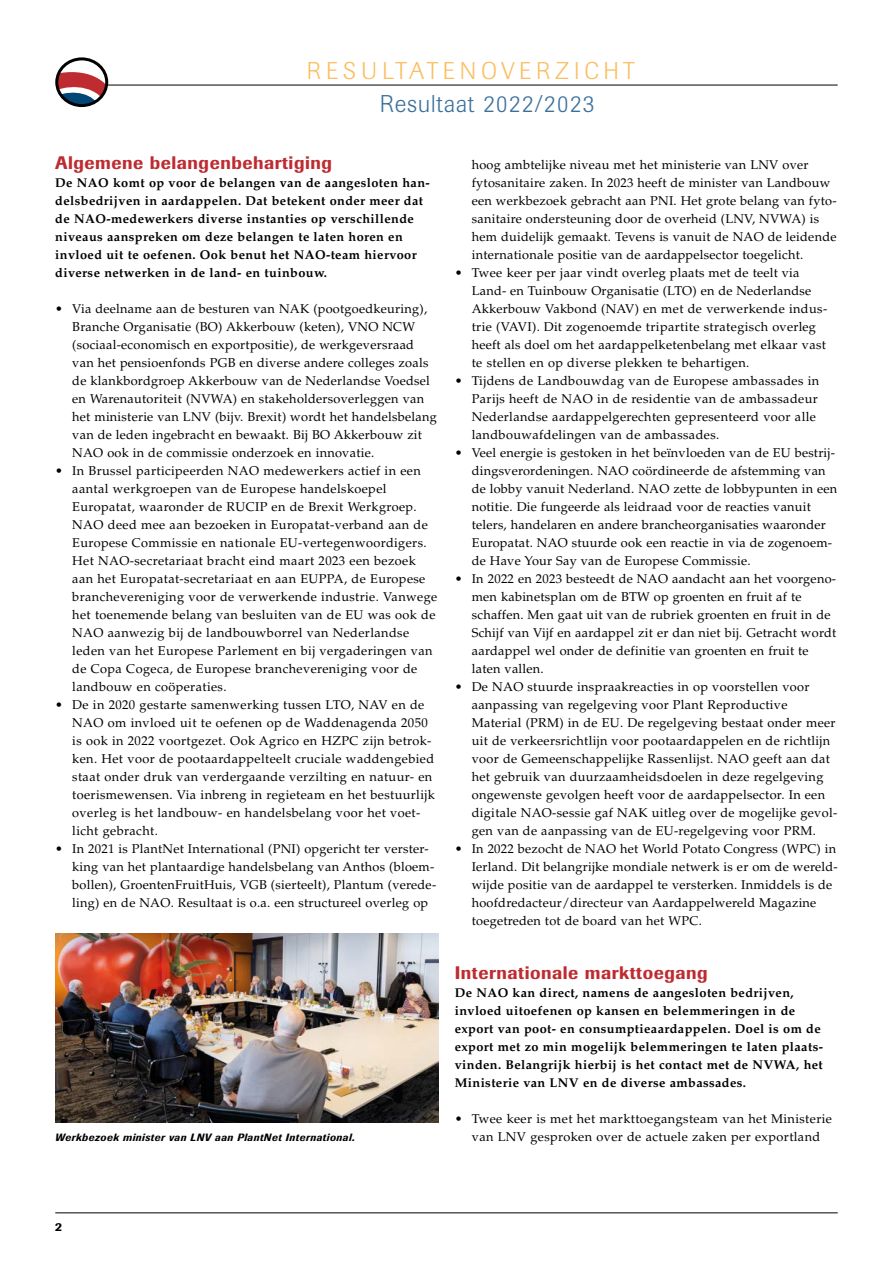
<style>
.page{position:relative;width:893px;height:1263px;background:#fff}
.page>*{position:absolute;margin:0;border:0;box-sizing:border-box;transform-origin:0 0}
.t1{font:300 24px "Imago";letter-spacing:.195em;color:#fbbe60}
.t2{font:300 24px "Imago";letter-spacing:.04em;color:#3b709c}
.t3{font:500 18px "Imago";letter-spacing:.03em;color:#be2b31}
.t4{font:12.75px/18px "Palatino LT Std";letter-spacing:.02em;color:#000}
.t5{font:700 12.75px/18px "Palatino LT Std";letter-spacing:.03em;color:#000}
.t6{font:500 12px "Imago";color:#000}
.t7{font:italic 500 10.5px "Imago";letter-spacing:.04em;color:#000}
</style>
<div class="page">
<hr style="left:55px;top:1212px;width:783px;height:1px;background:#000">
<hr style="left:60px;top:85px;width:778px;height:1px;background:#000">
<svg style="left:57px;top:59px;width:50px;height:47px"></svg>
<svg style="left:58px;top:66px;width:49px;height:40px"></svg>
<div style="left:55px;top:57px;width:53px;height:50px;border:3px solid #000;border-radius:50%"></div>
<img style="left:55px;top:933px;width:383px;height:190px">
<h1 class="t1" style="left:307px;top:57px;width:329px">RESULTATENOVERZICHT</h1>
<h1 class="t2" style="left:380px;top:90px;width:216px">Resultaat 2022/2023</h1>
<h2 class="t3" style="left:55px;top:151px;width:278px">Algemene belangenbehartiging</h2>
<p class="t5" style="left:55px;top:173px;width:376px">De NAO komt op voor de belangen van de aangesloten han&shy;delsbedrijven in aardappelen. Dat betekent onder meer dat de NAO-medewerkers diverse instanties op verschillende niveaus aanspreken om deze belangen te laten horen en invloed uit te oefenen. Ook benut het NAO-team hiervoor diverse netwerken in de land- en tuinbouw.</p>
<p class="t4" style="left:72px;top:299px;width:366px;text-indent:-17px">• Via deelname aan de besturen van NAK (pootgoedkeuring), Branche Organisatie (BO) Akkerbouw (keten), VNO NCW (sociaal-economisch en exportpositie), de werkgeversraad van het pensioenfonds PGB en diverse andere colleges zoals de klankbordgroep Akkerbouw van de Nederlandse Voedsel en Warenautoriteit (NVWA) en stakeholdersoverleggen van het ministerie van LNV (bijv. Brexit) wordt het handelsbelang van de leden ingebracht en bewaakt. Bij BO Akkerbouw zit NAO ook in de commissie onderzoek en innovatie.</p>
<p class="t4" style="left:72px;top:461px;width:366px;text-indent:-17px">• In Brussel participeerden NAO medewerkers actief in een aantal werkgroepen van de Europese handelskoepel Europatat, waaronder de RUCIP en de Brexit Werkgroep.<br>NAO deed mee aan bezoeken in Europatat-verband aan de Europese Commissie en nationale EU-vertegenwoordigers.<br>Het NAO-secretariaat bracht eind maart 2023 een bezoek aan het Europatat-secretariaat en aan EUPPA, de Europese branchevereniging voor de verwerkende industrie. Vanwege het toenemende belang van besluiten van de EU was ook de NAO aanwezig bij de landbouwborrel van Nederlandse leden van het Europese Parlement en bij vergaderingen van de Copa Cogeca, de Europese branchevereniging voor de landbouw en coöperaties.</p>
<p class="t4" style="left:72px;top:696px;width:364px;text-indent:-17px">• De in 2020 gestarte samenwerking tussen LTO, NAV en de NAO om invloed uit te oefenen op de Waddenagenda 2050 is ook in 2022 voortgezet. Ook Agrico en HZPC zijn betrok&shy;ken. Het voor de pootaardappelteelt cruciale waddengebied staat onder druk van verdergaande verzilting en natuur- en toerismewensen. Via inbreng in regieteam en het bestuurlijk overleg is het landbouw- en handelsbelang voor het voet&shy;licht gebracht.</p>
<p class="t4" style="left:72px;top:840px;width:365px;text-indent:-17px">• In 2021 is PlantNet International (PNI) opgericht ter verster&shy;king van het plantaardige handelsbelang van Anthos (bloem&shy;bollen), GroentenFruitHuis, VGB (sierteelt), Plantum (verede&shy;ling) en de NAO. Resultaat is o.a. een structureel overleg op</p>
<p class="t7" style="left:55px;top:1131px;width:301px">Werkbezoek minister van LNV aan PlantNet International.</p>
<p class="t4" style="left:472px;top:156px;width:366px">hoog ambtelijke niveau met het ministerie van LNV over fytosanitaire zaken. In 2023 heeft de minister van Landbouw een werkbezoek gebracht aan PNI. Het grote belang van fyto&shy;sanitaire ondersteuning door de overheid (LNV, NVWA) is hem duidelijk gemaakt. Tevens is vanuit de NAO de leidende internationale positie van de aardappelsector toegelicht.</p>
<p class="t4" style="left:472px;top:264px;width:357px;text-indent:-17px">• Twee keer per jaar vindt overleg plaats met de teelt via Land- en Tuinbouw Organisatie (LTO) en de Nederlandse Akkerbouw Vakbond (NAV) en met de verwerkende indus&shy;trie (VAVI). Dit zogenoemde tripartite strategisch overleg heeft als doel om het aardappelketenbelang met elkaar vast te stellen en op diverse plekken te behartigen.</p>
<p class="t4" style="left:472px;top:372px;width:349px;text-indent:-17px">• Tijdens de Landbouwdag van de Europese ambassades in Parijs heeft de NAO in de residentie van de ambassadeur Nederlandse aardappelgerechten gepresenteerd voor alle landbouwafdelingen van de ambassades.</p>
<p class="t4" style="left:472px;top:444px;width:367px;text-indent:-17px">• Veel energie is gestoken in het beïnvloeden van de EU bestrij&shy;dingsverordeningen. NAO coördineerde de afstemming van de lobby vanuit Nederland. NAO zette de lobbypunten in een notitie. Die fungeerde als leidraad voor de reacties vanuit telers, handelaren en andere brancheorganisaties waaronder Europatat. NAO stuurde ook een reactie in via de zogenoem&shy;de Have Your Say van de Europese Commissie.</p>
<p class="t4" style="left:472px;top:570px;width:366px;text-indent:-17px">• In 2022 en 2023 besteedt de NAO aandacht aan het voorgeno&shy;men kabinetsplan om de BTW op groenten en fruit af te schaffen. Men gaat uit van de rubriek groenten en fruit in de Schijf van Vijf en aardappel zit er dan niet bij. Getracht wordt aardappel wel onder de definitie van groenten en fruit te laten vallen.</p>
<p class="t4" style="left:472px;top:678px;width:367px;text-indent:-17px">• De NAO stuurde inspraakreacties in op voorstellen voor aanpassing van regelgeving voor Plant Reproductive Material (PRM) in de EU. De regelgeving bestaat onder meer uit de verkeersrichtlijn voor pootaardappelen en de richtlijn voor de Gemeenschappelijke Rassenlijst. NAO geeft aan dat het gebruik van duurzaamheidsdoelen in deze regelgeving ongewenste gevolgen heeft voor de aardappelsector. In een digitale NAO-sessie gaf NAK uitleg over de mogelijke gevol&shy;gen van de aanpassing van de EU-regelgeving voor PRM.</p>
<p class="t4" style="left:472px;top:840px;width:367px;text-indent:-17px">• In 2022 bezocht de NAO het World Potato Congress (WPC) in Ierland. Dit belangrijke mondiale netwerk is er om de wereld&shy;wijde positie van de aardappel te versterken. Inmiddels is de hoofdredacteur/directeur van Aardappelwereld Magazine toegetreden tot de board van het WPC.</p>
<h2 class="t3" style="left:455px;top:961px;width:254px">Internationale markttoegang</h2>
<p class="t5" style="left:455px;top:983px;width:370px">De NAO kan direct, namens de aangesloten bedrijven, invloed uitoefenen op kansen en belemmeringen in de export van poot- en consumptieaardappelen. Doel is om de export met zo min mogelijk belemmeringen te laten plaats&shy;vinden. Belangrijk hierbij is het contact met de NVWA, het Ministerie van LNV en de diverse ambassades.</p>
<p class="t4" style="left:455px;top:1109px;width:379px;text-align:center">• Twee keer is met het markttoegangsteam van het Ministerie van LNV gesproken over de actuele zaken per exportland</p>
<p class="t6" style="left:55px;top:1219px;width:8px">2</p>
</div>
